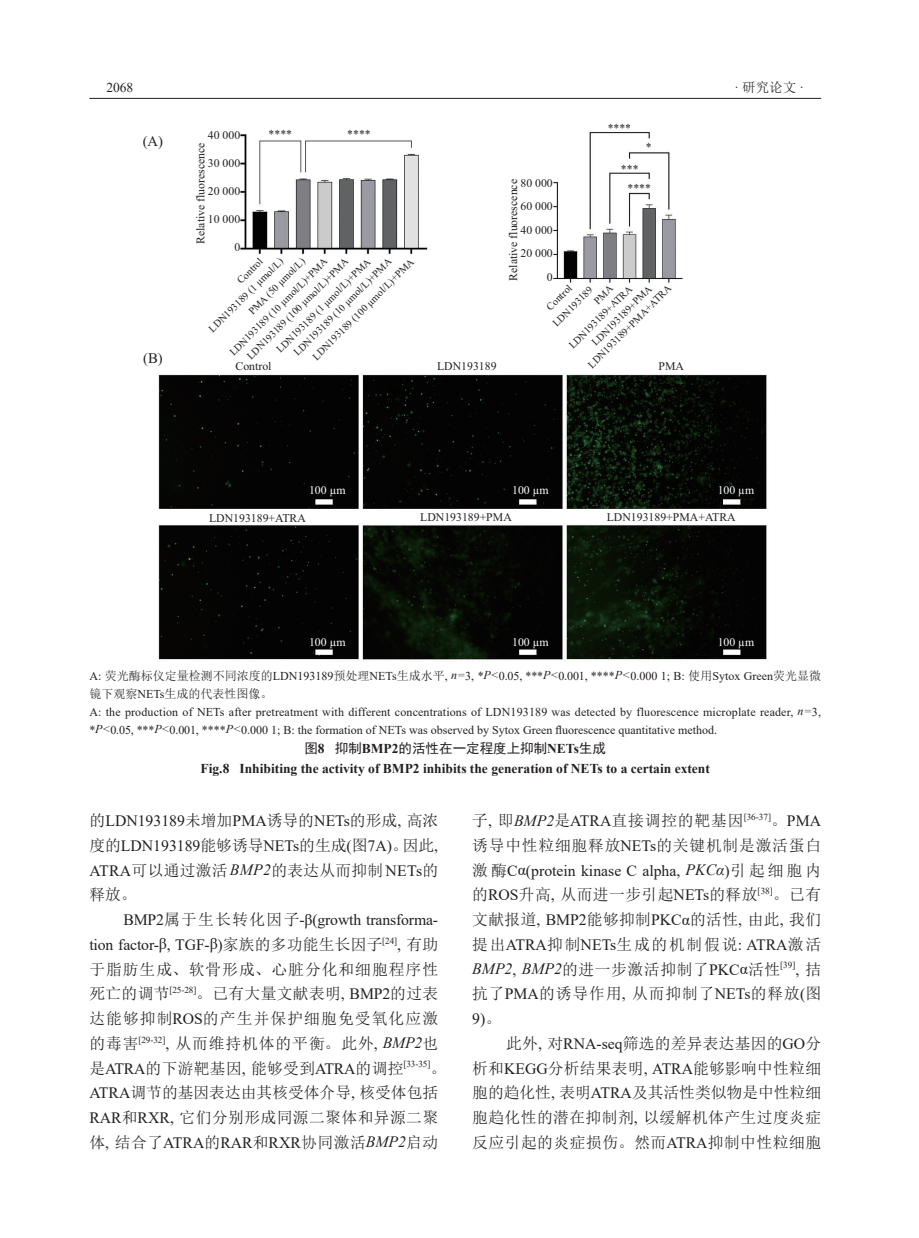
<style>
.page{position:relative;width:919px;height:1238px;background:#fff}
.page>*{position:absolute;margin:0;border:0;box-sizing:border-box;transform-origin:0 0}
.正文{font:15.75px/24.8px "Sim Sun";letter-spacing:.03em;color:#231f20;text-align:justify}
.正文-2{font:15.75px/24.8px "Times New Roman";color:#231f20;text-align:justify}
.t1{font:14.7px "Times New Roman";color:#231f20}
.表头_图题{font:700 13.5px "Times New Roman";color:#231f20}
.表头_图题-2{font:13.5px "Sim Hei";color:#231f20}
.t2{font:13.5px "Sim Sun";color:#231f20}
.t3{font:13.5px "Times New Roman";color:#231f20}
.表格_图注{font:12px/18px "Times New Roman";letter-spacing:.01em;color:#231f20}
.t4{font:11.7px/23.5px "Times New Roman";color:#231f20;text-align:right}
.t5{font:11.7px "Times New Roman";color:#fff}
.t6{font:10.35px/14.4px "Times New Roman";color:#231f20}
.s1{font-family:"Times New Roman"}
.s2{font-family:"Sim Sun"}
.s3{font-style:italic}
.s4{font-family:"Times New Roman";font-weight:700}
.s5{font-family:"Times New Roman";font-style:italic}
</style>
<div class="page">
<hr style="left:89px;top:98px;width:732px;height:1px;background:#231f20">
<img style="left:158px;top:132px;width:609px;height:528px">
<svg style="left:593px;top:284px;width:20px;height:20px"></svg>
<p class="t3" style="left:106px;top:78px;width:28px">2068</p>
<p class="t2" style="left:734px;top:81px;width:71px"><span class="s1">·</span> 研究论文 <span class="s1">·</span></p>
<p class="t1" style="left:143px;top:136px;width:22px">(A)</p>
<p class="t1" style="left:143px;top:353px;width:21px">(B)</p>
<p class="t4" style="left:208px;top:125px;width:34px">40 000</p>
<p class="t4" style="left:268px;top:124px;width:25px">****</p>
<p class="t4" style="left:208px;top:153px;width:34px">30 000</p>
<p class="t4" style="left:208px;top:181px;width:34px">20 000</p>
<p class="t4" style="left:208px;top:209px;width:34px">10 000</p>
<p class="t4" style="left:234px;top:236px;width:7px">0</p>
<p class="t4" style="left:190px;top:244px;width:103px;rotate:-90deg">Relative fluorescence</p>
<p class="t4" style="left:347px;top:124px;width:25px">****</p>
<p class="t6" style="left:233px;top:342px;width:140px;line-height:15.1px;text-indent:-10px;rotate:-45deg">LDN193189 (10 µmol/L)+PMA<br>LDN193189 (100 µmol/L)+PMA</p>
<p class="t6" style="left:281px;top:339px;width:135px;text-indent:-10px;rotate:-45deg">LDN193189 (1 µmol/L)+PMA<br>LDN193189 (10 µmol/L)+PMA</p>
<p class="t6" style="left:246px;top:308px;width:77px;rotate:-45deg">PMA (50 µmol/L)</p>
<p class="t6" style="left:196px;top:316px;width:102px;text-indent:54px;rotate:-45deg">Control<br>LDN193189 (1 µmol/L)</p>
<p class="t6" style="left:310px;top:354px;width:140px;rotate:-45deg">LDN193189 (100 µmol/L)+PMA</p>
<p class="t4" style="left:235px;top:355px;width:37px">Control</p>
<p class="t4" style="left:437px;top:355px;width:61px">LDN193189</p>
<p class="t4" style="left:520px;top:172px;width:34px">80 000<br>60 000<br>40 000<br>20 000<br>0</p>
<p class="t4" style="left:502px;top:281px;width:103px;rotate:-90deg">Relative fluorescence</p>
<p class="t4" style="left:607px;top:117px;width:25px">****</p>
<p class="t4" style="left:621px;top:158px;width:19px">***</p>
<p class="t4" style="left:645px;top:137px;width:7px">*</p>
<p class="t4" style="left:627px;top:177px;width:25px">****</p>
<p class="t6" style="left:538px;top:308px;width:54px;line-height:15.9px;text-indent:7px;rotate:-45deg">Control<br>LDN193189</p>
<p class="t6" style="left:585px;top:362px;width:114px;rotate:-45deg">LDN193189+PMA+ATRA</p>
<p class="t6" style="left:566px;top:342px;width:86px;rotate:-45deg">LDN193189+ATRA</p>
<p class="t6" style="left:589px;top:339px;width:82px;rotate:-45deg">LDN193189+PMA</p>
<p class="t4" style="left:658px;top:355px;width:27px">PMA</p>
<p class="t5" style="left:309px;top:486px;width:38px">100 µm</p>
<p class="t5" style="left:512px;top:486px;width:38px">100 µm</p>
<p class="t5" style="left:717px;top:486px;width:38px">100 µm</p>
<p class="t4" style="left:209px;top:507px;width:98px">LDN193189+ATRA</p>
<p class="t4" style="left:420px;top:506px;width:93px">LDN193189+PMA</p>
<p class="t4" style="left:606px;top:506px;width:130px">LDN193189+PMA+ATRA</p>
<p class="t5" style="left:309px;top:638px;width:38px">100 µm</p>
<p class="t5" style="left:512px;top:638px;width:38px">100 µm</p>
<p class="t5" style="left:717px;top:638px;width:38px">100 µm</p>
<p class="表格_图注" style="left:89px;top:666px;width:733px">A: <span class="s2">荧光酶标仪定量检测不同浓度的</span>LDN193189<span class="s2">预处理</span>NETs<span class="s2">生成水平</span>, <span class="s3">n=</span>3, *<span class="s3">P&lt;</span>0.05, ***<span class="s3">P&lt;</span>0.001, ****<span class="s3">P&lt;</span>0.000 1; B: <span class="s2">使用</span>Sytox Green<span class="s2">荧光显微镜下观察</span>NETs<span class="s2">生成的代表性图像。</span></p>
<p class="表格_图注" style="left:89px;top:702px;width:733px">A: the production of NETs after pretreatment with different concentrations of LDN193189 was detected by fluorescence microplate reader, <span class="s3">n=</span>3, *<span class="s3">P&lt;</span>0.05, ***<span class="s3">P&lt;</span>0.001, ****<span class="s3">P&lt;</span>0.000 1; B: the formation of NETs was observed by Sytox Green fluorescence quantitative method.</p>
<p class="表头_图题-2" style="left:304px;top:741px;width:303px">图<span class="s4">8</span> 抑制<span class="s4">BMP2</span>的活性在一定程度上抑制<span class="s4">NETs</span>生成</p>
<p class="表头_图题" style="left:200px;top:758px;width:511px">Fig.8 Inhibiting the activity of BMP2 inhibits the generation of NETs to a certain extent</p>
<p class="正文-2" style="left:89px;top:807px;width:350px"><span class="s2">的</span>LDN193189<span class="s2">未增加</span>PMA<span class="s2">诱导的</span>NETs<span class="s2">的形成</span>, <span class="s2">高浓度的</span>LDN193189<span class="s2">能够诱导</span>NETs<span class="s2">的生成</span>(<span class="s2">图</span>7A)<span class="s2">。因此</span>, ATRA<span class="s2">可以通过激活</span><span class="s3">BMP2</span><span class="s2">的表达从而抑制</span>NETs<span class="s2">的释放。</span></p>
<p class="正文" style="left:89px;top:907px;width:358px;text-align:left;text-indent:34px"><span class="s1">BMP2</span>属于生长转化因子<span class="s1">-β(growth transforma&shy;tion factor-β, TGF-β)</span>家族的多功能生长因子<sup>[24]</sup><span class="s1">,</span> 有助于脂肪生成、软骨形成、心脏分化和细胞程序性死亡的调节<sup>[25-28]</sup>。已有大量文献表明<span class="s1">, BMP2</span>的过表达能够抑制<span class="s1">ROS</span>的产生并保护细胞免受氧化应激的毒害<sup>[29-32]</sup><span class="s1">,</span> 从而维持机体的平衡。此外<span class="s1">,</span> <span class="s5">BMP2</span>也是<span class="s1">ATRA</span>的下游靶基因<span class="s1">,</span> 能够受到<span class="s1">ATRA</span>的调控<sup>[33-35]</sup>。<br><span class="s1">ATRA</span>调节的基因表达由其核受体介导<span class="s1">,</span> 核受体包括<br><span class="s1">RAR</span>和<span class="s1">RXR,</span> 它们分别形成同源二聚体和异源二聚体<span class="s1">,</span> 结合了<span class="s1">ATRA</span>的<span class="s1">RAR</span>和<span class="s1">RXR</span>协同激活<span class="s5">BMP2</span>启动</p>
<p class="正文" style="left:472px;top:808px;width:350px">子<span class="s1">,</span> 即<span class="s5">BMP2</span>是<span class="s1">ATRA</span>直接调控的靶基因<sup>[36-37]</sup>。<span class="s1">PMA</span>诱导中性粒细胞释放<span class="s1">NETs</span>的关键机制是激活蛋白激酶<span class="s1">Cα(protein kinase C alpha,</span> <span class="s5">PKCα</span><span class="s1">)</span>引起细胞内的<span class="s1">ROS</span>升高<span class="s1">,</span> 从而进一步引起<span class="s1">NETs</span>的释放<sup>[38]</sup>。已有文献报道<span class="s1">, BMP2</span>能够抑制<span class="s1">PKCα</span>的活性<span class="s1">,</span> 由此<span class="s1">,</span> 我们提出<span class="s1">ATRA</span>抑制<span class="s1">NETs</span>生成的机制假说<span class="s1">: ATRA</span>激活<span class="s5">BMP2</span><span class="s1">,</span> <span class="s5">BMP2</span>的进一步激活抑制了<span class="s1">PKCα</span>活性<sup>[39]</sup><span class="s1">,</span> 拮抗了<span class="s1">PMA</span>的诱导作用<span class="s1">,</span> 从而抑制了<span class="s1">NETs</span>的释放<span class="s1">(</span>图<span class="s1">9)</span>。</p>
<p class="正文" style="left:472px;top:1030px;width:350px;text-indent:34px">此外<span class="s1">,</span> 对<span class="s1">RNA-seq</span>筛选的差异表达基因的<span class="s1">GO</span>分析和<span class="s1">KEGG</span>分析结果表明<span class="s1">, ATRA</span>能够影响中性粒细胞的趋化性<span class="s1">,</span> 表明<span class="s1">ATRA</span>及其活性类似物是中性粒细胞趋化性的潜在抑制剂<span class="s1">,</span> 以缓解机体产生过度炎症反应引起的炎症损伤。然而<span class="s1">ATRA</span>抑制中性粒细胞</p>
</div>
